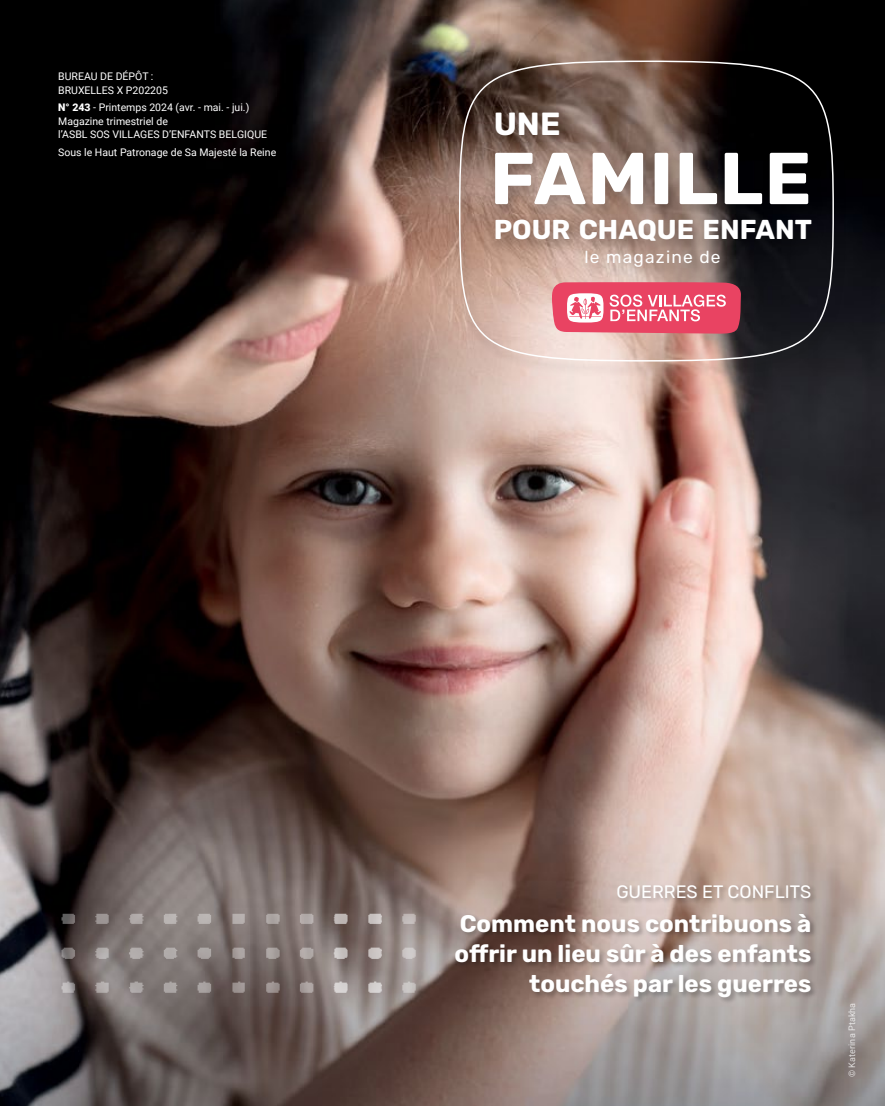
<style>
.page{position:relative;width:885px;height:1106px;background:#fff}
.page>*{position:absolute;margin:0;border:0;box-sizing:border-box;transform-origin:0 0}
.t1{font:700 73.35px "Rubik";letter-spacing:.015em;color:#fff}
.t2{font:700 31.95px "Rubik";color:#fff}
.t3{font:700 27.3px "Rubik";color:#fff}
.t4{font:700 24px/30px "Rubik";color:#fff;text-align:right}
.t5{font:18px "Rubik";color:#fff}
.t6{font:17.4px "Rubik";letter-spacing:.07em;color:#fff}
.t7{font:10.5px/13.5px "Roboto";color:#fff}
.t8{font:9px "Roboto";letter-spacing:.01em;color:#fff}
.s1{font-weight:900}
</style>
<div class="page">
<img style="left:0;top:0;width:884px;height:1106px">
<div style="left:455px;top:59px;width:391px;height:319px;background:#000;opacity:.25"></div>
<svg style="left:458px;top:60px;width:376px;height:302px;background:#775b57"></svg>
<div style="left:454px;top:883px;width:363px;height:121px;background:#000;opacity:.25"></div>
<img style="left:50px;top:900px;width:384px;height:101px">
<img style="left:317px;top:900px;width:71px;height:101px">
<p class="t7" style="left:58px;top:69px;width:111px">BUREAU DE DÉPÔT :<br>BRUXELLES X P202205</p>
<p class="t7" style="left:58px;top:100px;width:210px"><span class="s1">N° 243</span> - Printemps 2024 (avr. - mai. - jui.)<br>Magazine trimestriel de<br>l’ASBL SOS VILLAGES D’ENFANTS BELGIQUE</p>
<p class="t7" style="left:58px;top:145px;width:219px">Sous le Haut Patronage de Sa Majesté la Reine</p>
<h2 class="t2" style="left:493px;top:106px;width:68px">UNE</h2>
<h1 class="t1" style="left:490px;top:136px;width:323px">FAMILLE</h1>
<h3 class="t3" style="left:493px;top:213px;width:320px">POUR CHAQUE ENFANT</h3>
<h3 class="t6" style="left:584px;top:247px;width:138px">le magazine de</h3>
<h3 class="t5" style="left:616px;top:881px;width:196px">GUERRES ET CONFLITS</h3>
<h3 class="t4" style="left:454px;top:909px;width:358px">Comment nous contribuons à offrir un lieu sûr à des enfants touchés par les guerres</h3>
<p class="t8" style="left:845px;top:1077px;width:76px;rotate:-90deg">© Katerina Ptakha</p>
</div>
